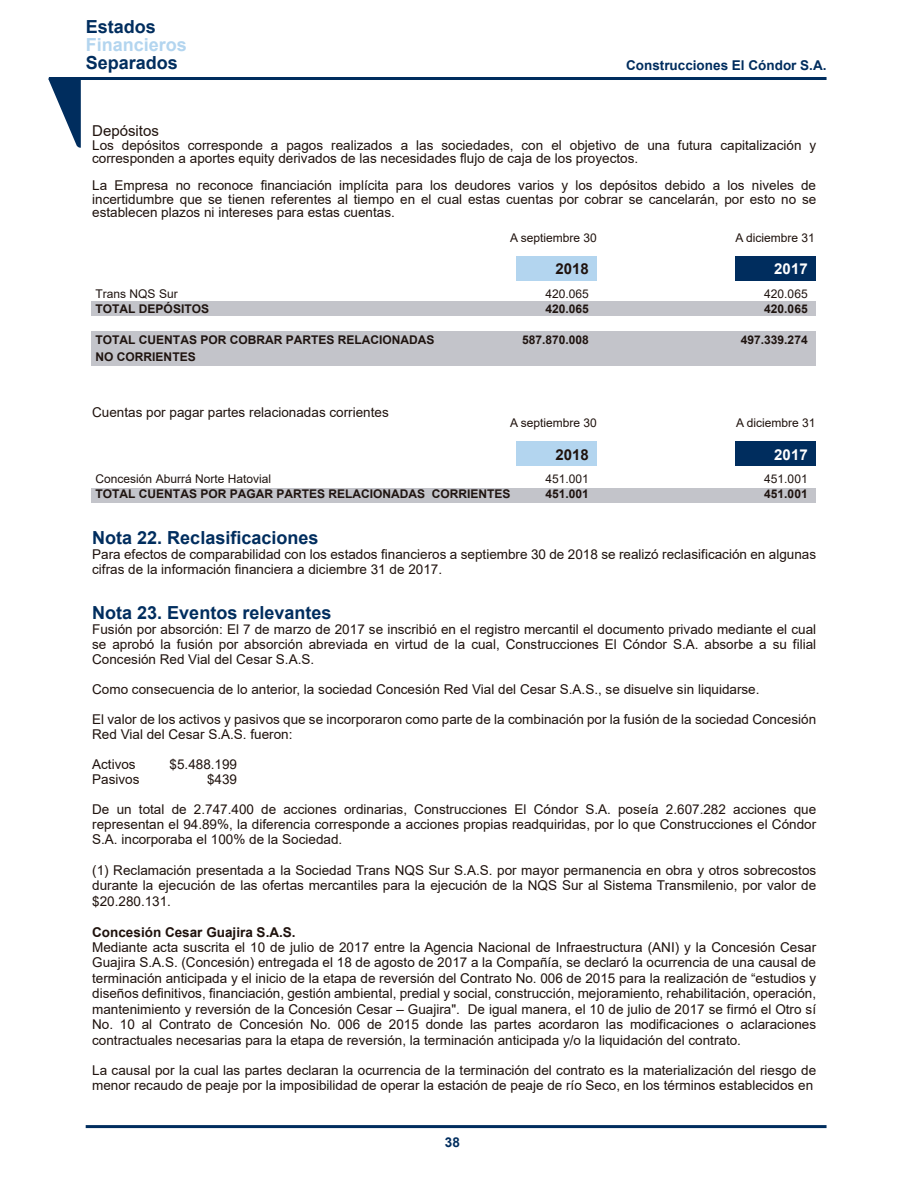
<style>
.page{position:relative;width:915px;height:1191px;background:#fff}
.page>*{position:absolute;margin:0;border:0;box-sizing:border-box;transform-origin:0 0}
.t1{font:700 18px "Arial";color:#002d5e}
.t2{font:700 18px "Arial";color:#b3d5ef}
.t3{font:15px "Arial";color:#1f120d}
.t4{font:700 15px "Arial";color:#1f120d}
.t5{font:700 15px "Arial";color:#fff}
.t6{font:13.5px/15.5px "Arial";color:#1f120d;text-align:justify}
.t7{font:700 13.5px "Arial";color:#002d5e}
.t8{font:700 13.5px "Arial";color:#1f120d}
.t9{font:700 12px/16.5px "Arial";color:#1f1410}
.t10{font:12px "Arial";color:#1f1410}
.t11{font:12px "Arial";color:#1f120d}
</style>
<div class="page">
<hr style="left:86px;top:1125px;width:740px;height:3px;background:#002d5e">
<div style="left:92px;top:331px;width:723px;height:34px;background:#c3c4ca"></div>
<div style="left:92px;top:301px;width:723px;height:15px;background:#c3c4ca"></div>
<div style="left:516px;top:256px;width:80px;height:24px;background:#b3d5ef"></div>
<div style="left:734px;top:256px;width:81px;height:24px;background:#002d5e"></div>
<div style="left:92px;top:487px;width:723px;height:15px;background:#c3c4ca"></div>
<div style="left:516px;top:441px;width:80px;height:24px;background:#b3d5ef"></div>
<div style="left:734px;top:441px;width:81px;height:24px;background:#002d5e"></div>
<svg style="left:48px;top:78px;width:33px;height:70px"></svg>
<hr style="left:49px;top:77px;width:777px;height:3px;background:#002d5e">
<h1 class="t1" style="left:86px;top:14px;width:72px">Estados</h1>
<h1 class="t2" style="left:86px;top:32px;width:103px">Financieros</h1>
<h1 class="t1" style="left:86px;top:50px;width:94px">Separados</h1>
<p class="t7" style="left:626px;top:56px;width:202px">Construcciones El Cóndor S.A.</p>
<p class="t3" style="left:92px;top:120px;width:68px">Depósitos</p>
<p class="t6" style="left:92px;top:138px;width:725px;line-height:13.5px">Los depósitos corresponde a pagos realizados a las sociedades, con el objetivo de una futura capitalización y corresponden a aportes equity derivados de las necesidades flujo de caja de los proyectos.</p>
<p class="t6" style="left:92px;top:178px;width:725px;line-height:13.5px">La Empresa no reconoce financiación implícita para los deudores varios y los depósitos debido a los niveles de incertidumbre que se tienen referentes al tiempo en el cual estas cuentas por cobrar se cancelarán, por esto no se establecen plazos ni intereses para estas cuentas.</p>
<p class="t10" style="left:96px;top:285px;width:84px">Trans NQS Sur</p>
<p class="t9" style="left:96px;top:300px;width:115px">TOTAL DEPÓSITOS</p>
<p class="t9" style="left:96px;top:332px;width:340px">TOTAL CUENTAS POR COBRAR PARTES RELACIONADAS<br>NO CORRIENTES</p>
<p class="t6" style="left:92px;top:404px;width:298px">Cuentas por pagar partes relacionadas corrientes</p>
<p class="t11" style="left:510px;top:229px;width:88px">A septiembre 30</p>
<p class="t11" style="left:735px;top:229px;width:81px">A diciembre 31</p>
<p class="t4" style="left:555px;top:258px;width:35px">2018</p>
<p class="t5" style="left:774px;top:258px;width:35px">2017</p>
<p class="t10" style="left:545px;top:285px;width:45px">420.065</p>
<p class="t9" style="left:545px;top:300px;width:45px">420.065</p>
<p class="t9" style="left:522px;top:332px;width:68px">587.870.008</p>
<p class="t10" style="left:764px;top:285px;width:45px">420.065</p>
<p class="t9" style="left:764px;top:300px;width:45px">420.065</p>
<p class="t9" style="left:740px;top:332px;width:68px">497.339.274</p>
<p class="t11" style="left:510px;top:414px;width:88px">A septiembre 30</p>
<p class="t11" style="left:735px;top:414px;width:81px">A diciembre 31</p>
<p class="t4" style="left:555px;top:444px;width:35px">2018</p>
<p class="t5" style="left:774px;top:444px;width:35px">2017</p>
<p class="t10" style="left:96px;top:471px;width:177px">Concesión Aburrá Norte Hatovial</p>
<p class="t9" style="left:96px;top:486px;width:416px">TOTAL CUENTAS POR PAGAR PARTES RELACIONADAS CORRIENTES</p>
<p class="t10" style="left:545px;top:471px;width:45px">451.001</p>
<p class="t9" style="left:545px;top:486px;width:45px">451.001</p>
<p class="t10" style="left:764px;top:471px;width:45px">451.001</p>
<p class="t9" style="left:764px;top:486px;width:45px">451.001</p>
<h1 class="t1" style="left:92px;top:525px;width:228px">Nota 22. Reclasificaciones</h1>
<p class="t6" style="left:92px;top:547px;width:725px;line-height:15px">Para efectos de comparabilidad con los estados financieros a septiembre 30 de 2018 se realizó reclasificación en algunas cifras de la información financiera a diciembre 31 de 2017.</p>
<h1 class="t1" style="left:92px;top:600px;width:241px">Nota 23. Eventos relevantes</h1>
<p class="t6" style="left:92px;top:622px;width:725px;line-height:15px">Fusión por absorción: El 7 de marzo de 2017 se inscribió en el registro mercantil el documento privado mediante el cual se aprobó la fusión por absorción abreviada en virtud de la cual, Construcciones El Cóndor S.A. absorbe a su filial Concesión Red Vial del Cesar S.A.S.</p>
<p class="t6" style="left:92px;top:681px;width:668px">Como consecuencia de lo anterior, la sociedad Concesión Red Vial del Cesar S.A.S., se disuelve sin liquidarse.</p>
<p class="t6" style="left:92px;top:712px;width:725px;line-height:15px">El valor de los activos y pasivos que se incorporaron como parte de la combinación por la fusión de la sociedad Concesión<br>Red Vial del Cesar S.A.S. fueron:</p>
<p class="t6" style="left:92px;top:756px;width:45px">Activos</p>
<p class="t6" style="left:169px;top:756px;width:69px">$5.488.199</p>
<p class="t6" style="left:92px;top:771px;width:49px">Pasivos</p>
<p class="t6" style="left:207px;top:771px;width:32px">$439</p>
<p class="t6" style="left:92px;top:802px;width:725px;line-height:15px">De un total de 2.747.400 de acciones ordinarias, Construcciones El Cóndor S.A. poseía 2.607.282 acciones que representan el 94.89%, la diferencia corresponde a acciones propias readquiridas, por lo que Construcciones el Cóndor S.A. incorporaba el 100% de la Sociedad.</p>
<p class="t6" style="left:92px;top:862px;width:725px">(1) Reclamación presentada a la Sociedad Trans NQS Sur S.A.S. por mayor permanencia en obra y otros sobrecostos durante la ejecución de las ofertas mercantiles para la ejecución de la NQS Sur al Sistema Transmilenio, por valor de $20.280.131.</p>
<p class="t8" style="left:92px;top:922px;width:205px">Concesión Cesar Guajira S.A.S.</p>
<p class="t6" style="left:92px;top:939px;width:725px">Mediante acta suscrita el 10 de julio de 2017 entre la Agencia Nacional de Infraestructura (ANI) y la Concesión Cesar Guajira S.A.S. (Concesión) entregada el 18 de agosto de 2017 a la Compañía, se declaró la ocurrencia de una causal de terminación anticipada y el inicio de la etapa de reversión del Contrato No. 006 de 2015 para la realización de “estudios y diseños definitivos, financiación, gestión ambiental, predial y social, construcción, mejoramiento, rehabilitación, operación, mantenimiento y reversión de la Concesión Cesar – Guajira". De igual manera, el 10 de julio de 2017 se firmó el Otro sí No. 10 al Contrato de Concesión No. 006 de 2015 donde las partes acordaron las modificaciones o aclaraciones contractuales necesarias para la etapa de reversión, la terminación anticipada y/o la liquidación del contrato.</p>
<p class="t6" style="left:92px;top:1062px;width:725px;line-height:15px">La causal por la cual las partes declaran la ocurrencia de la terminación del contrato es la materialización del riesgo de menor recaudo de peaje por la imposibilidad de operar la estación de peaje de río Seco, en los términos establecidos en</p>
<p class="t7" style="left:444px;top:1132px;width:17px">38</p>
</div>
